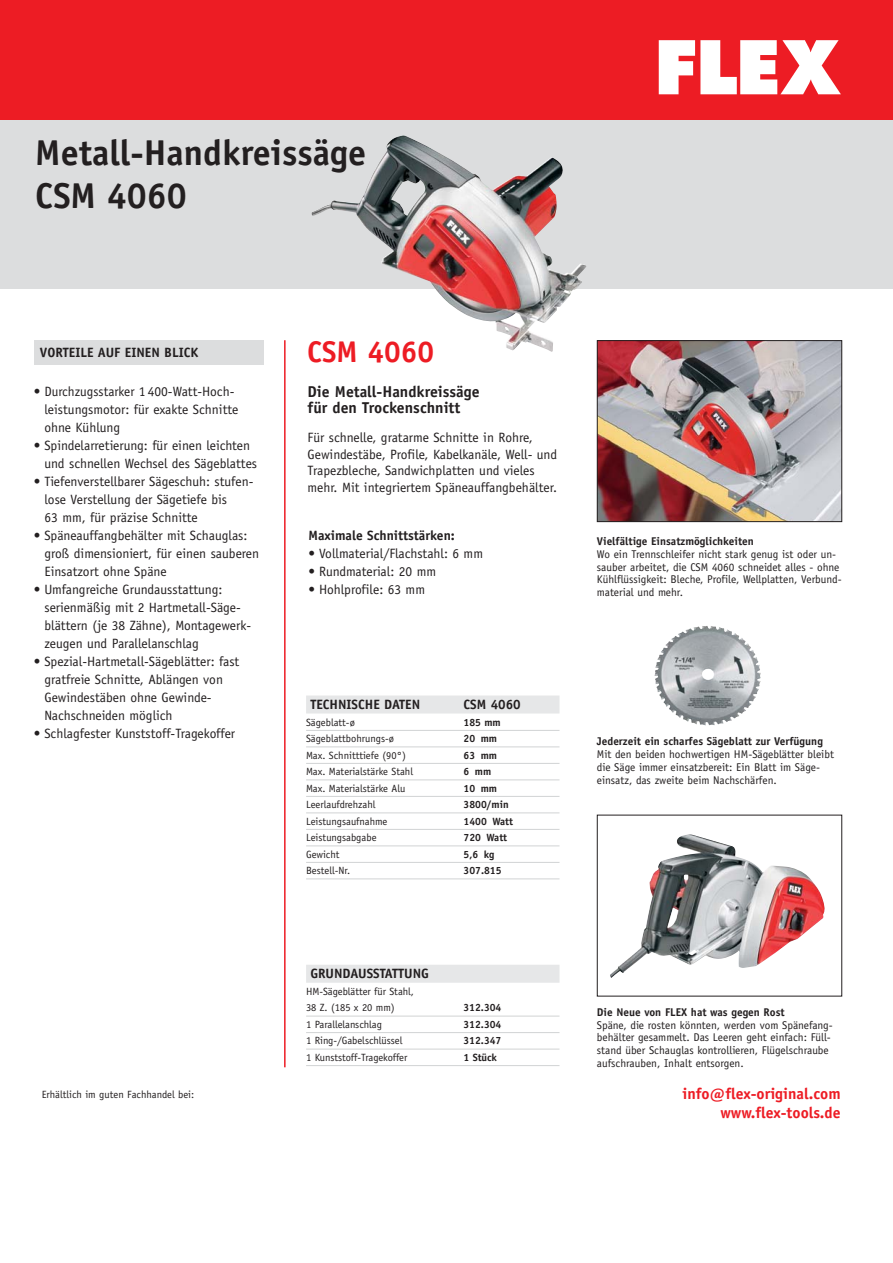
<style>
.page{position:relative;width:893px;height:1263px;background:#fff}
.page>*{position:absolute;margin:0;border:0;box-sizing:border-box;transform-origin:0 0}
.t1{font:700 36px/43.2px "Officina Sans";color:#231f20}
.t2{font:700 30px "Officina Sans";color:#ed1c24}
.t3{font:700 15.75px/16.5px "Officina Sans";color:#231f20}
.t4{font:700 15.75px/18.9px "Officina Sans";color:#ed1c24;text-align:right}
.t5{font:13.5px/18px "Officina Sans";color:#231f20}
.t6{font:700 13.5px "Officina Sans";color:#231f20}
.t7{font:11.25px/12.8px "Officina Sans";color:#231f20}
.t8{font:700 11.25px "Officina Sans";color:#231f20}
.t9{font:10.5px/16.5px "Officina Sans";color:#231f20}
.t10{font:700 10.5px "Officina Sans";color:#231f20}
</style>
<div class="page">
<div style="left:34px;top:340px;width:229px;height:25px;background:#dcddde"></div>
<div style="left:306px;top:696px;width:253px;height:18px;background:#e6e7e8"></div>
<hr style="left:306px;top:730px;width:253px;height:1px;background:#d1d3d4">
<hr style="left:306px;top:747px;width:253px;height:1px;background:#d1d3d4">
<hr style="left:306px;top:763px;width:253px;height:1px;background:#d1d3d4">
<hr style="left:306px;top:780px;width:253px;height:1px;background:#d1d3d4">
<hr style="left:306px;top:796px;width:253px;height:1px;background:#d1d3d4">
<hr style="left:306px;top:813px;width:253px;height:1px;background:#d1d3d4">
<hr style="left:306px;top:829px;width:253px;height:1px;background:#d1d3d4">
<hr style="left:306px;top:846px;width:253px;height:1px;background:#d1d3d4">
<hr style="left:306px;top:862px;width:253px;height:1px;background:#d1d3d4">
<hr style="left:306px;top:879px;width:253px;height:1px;background:#d1d3d4">
<hr style="left:284px;top:340px;width:1px;height:727px;background:#ed1c24">
<div style="left:0;top:117px;width:892px;height:172px;background:#dcddde"></div>
<div style="left:0;top:0;width:892px;height:119px;background:#ed1c24"></div>
<img style="left:658px;top:40px;width:180px;height:54px">
<img style="left:311px;top:135px;width:275px;height:217px">
<div style="left:306px;top:965px;width:253px;height:18px;background:#e6e7e8"></div>
<hr style="left:306px;top:1016px;width:253px;height:1px;background:#d1d3d4">
<hr style="left:306px;top:1032px;width:253px;height:1px;background:#d1d3d4">
<hr style="left:306px;top:1049px;width:253px;height:1px;background:#d1d3d4">
<hr style="left:306px;top:1065px;width:253px;height:1px;background:#d1d3d4">
<img style="left:599px;top:342px;width:241px;height:178px">
<div style="left:597px;top:340px;width:245px;height:182px;border:1px solid #231f20"></div>
<img style="left:610px;top:834px;width:215px;height:144px">
<img style="left:665px;top:626px;width:95px;height:70px">
<h1 class="t1" style="left:35px;top:134px;width:332px">Metall-Handkreissäge<br>CSM 4060</h1>
<p class="t6" style="left:40px;top:347px;width:160px">VORTEILE AUF EINEN BLICK</p>
<p class="t5" style="left:44px;top:384px;width:195px;text-indent:-11px">• Durchzugsstarker 1 400-Watt-Hoch&shy;leistungsmotor: für exakte Schnitte ohne Kühlung</p>
<p class="t5" style="left:44px;top:438px;width:214px;text-indent:-11px">• Spindelarretierung: für einen leichten und schnellen Wechsel des Sägeblattes</p>
<p class="t5" style="left:44px;top:474px;width:210px;text-indent:-11px">• Tiefenverstellbarer Sägeschuh: stufen&shy;lose Verstellung der Sägetiefe bis<br>63 mm, für präzise Schnitte</p>
<p class="t5" style="left:44px;top:528px;width:216px;text-indent:-11px">• Späneauffangbehälter mit Schauglas: groß dimensioniert, für einen sauberen<br>Einsatzort ohne Späne</p>
<p class="t5" style="left:44px;top:582px;width:208px;text-indent:-11px">• Umfangreiche Grundausstattung: serienmäßig mit 2 Hartmetall-Säge&shy;blättern (je 38 Zähne), Montagewerk&shy;zeugen und Parallelanschlag</p>
<p class="t5" style="left:44px;top:654px;width:196px;text-indent:-11px">• Spezial-Hartmetall-Sägeblätter: fast gratfreie Schnitte, Ablängen von<br>Gewindestäben ohne Gewinde-<br>Nachschneiden möglich</p>
<p class="t5" style="left:34px;top:726px;width:203px">• Schlagfester Kunststoff-Tragekoffer</p>
<h2 class="t2" style="left:307px;top:340px;width:129px">CSM 4060</h2>
<p class="t3" style="left:307px;top:384px;width:173px">Die Metall-Handkreissäge für den Trockenschnitt</p>
<p class="t5" style="left:307px;top:431px;width:251px;line-height:16.5px">Für schnelle, gratarme Schnitte in Rohre, Gewindestäbe, Profile, Kabelkanäle, Well- und Trapezbleche, Sandwichplatten und vieles mehr. Mit integriertem Späneauffangbehälter.</p>
<p class="t6" style="left:308px;top:530px;width:148px">Maximale Schnittstärken:</p>
<p class="t5" style="left:308px;top:546px;width:176px">• Vollmaterial/Flachstahl: 6 mm</p>
<p class="t5" style="left:308px;top:564px;width:129px">• Rundmaterial: 20 mm</p>
<p class="t5" style="left:308px;top:582px;width:118px">• Hohlprofile: 63 mm</p>
<p class="t8" style="left:597px;top:537px;width:158px">Vielfältige Einsatzmöglichkeiten</p>
<p class="t7" style="left:597px;top:549px;width:246px">Wo ein Trennschleifer nicht stark genug ist oder un&shy;sauber arbeitet, die CSM 4060 schneidet alles - ohne Kühlflüssigkeit: Bleche, Profile, Wellplatten, Verbund&shy;material und mehr.</p>
<p class="t6" style="left:310px;top:700px;width:111px">TECHNISCHE DATEN</p>
<p class="t6" style="left:463px;top:700px;width:59px">CSM 4060</p>
<p class="t9" style="left:306px;top:715px;width:50px">Sägeblatt-ø</p>
<p class="t10" style="left:463px;top:718px;width:39px">185 mm</p>
<p class="t9" style="left:306px;top:731px;width:89px">Sägeblattbohrungs-ø</p>
<p class="t10" style="left:463px;top:735px;width:35px">20 mm</p>
<p class="t9" style="left:306px;top:748px;width:101px">Max. Schnitttiefe (90°)</p>
<p class="t10" style="left:463px;top:751px;width:35px">63 mm</p>
<p class="t9" style="left:306px;top:764px;width:108px">Max. Materialstärke Stahl</p>
<p class="t10" style="left:463px;top:768px;width:29px">6 mm</p>
<p class="t9" style="left:306px;top:781px;width:101px">Max. Materialstärke Alu</p>
<p class="t10" style="left:463px;top:784px;width:35px">10 mm</p>
<p class="t9" style="left:306px;top:797px;width:71px">Leerlaufdrehzahl</p>
<p class="t10" style="left:463px;top:801px;width:47px">3800/min</p>
<p class="t9" style="left:306px;top:814px;width:83px">Leistungsaufnahme</p>
<p class="t10" style="left:463px;top:817px;width:51px">1400 Watt</p>
<p class="t9" style="left:306px;top:830px;width:72px">Leistungsabgabe</p>
<p class="t10" style="left:463px;top:834px;width:45px">720 Watt</p>
<p class="t9" style="left:306px;top:847px;width:35px">Gewicht</p>
<p class="t10" style="left:463px;top:850px;width:32px">5,6 kg</p>
<p class="t9" style="left:306px;top:863px;width:46px">Bestell-Nr.</p>
<p class="t10" style="left:463px;top:867px;width:40px">307.815</p>
<p class="t6" style="left:310px;top:969px;width:120px">GRUNDAUSSTATTUNG</p>
<p class="t9" style="left:306px;top:984px;width:109px">HM-Sägeblätter für Stahl,<br>38 Z. (185 x 20 mm)</p>
<p class="t10" style="left:463px;top:1004px;width:39px">312.304</p>
<p class="t9" style="left:306px;top:1017px;width:77px">1 Parallelanschlag</p>
<p class="t10" style="left:463px;top:1020px;width:39px">312.304</p>
<p class="t9" style="left:306px;top:1034px;width:98px">1 Ring-/Gabelschlüssel</p>
<p class="t10" style="left:463px;top:1037px;width:39px">312.347</p>
<p class="t9" style="left:306px;top:1050px;width:103px">1 Kunststoff-Tragekoffer</p>
<p class="t10" style="left:463px;top:1053px;width:35px">1 Stück</p>
<p class="t8" style="left:597px;top:737px;width:227px">Jederzeit ein scharfes Sägeblatt zur Verfügung</p>
<p class="t7" style="left:597px;top:749px;width:238px">Mit den beiden hochwertigen HM-Sägeblätter bleibt die Säge immer einsatzbereit: Ein Blatt im Säge&shy;einsatz, das zweite beim Nachschärfen.</p>
<p class="t8" style="left:597px;top:1008px;width:189px">Die Neue von FLEX hat was gegen Rost</p>
<p class="t7" style="left:597px;top:1019px;width:237px">Späne, die rosten könnten, werden vom Spänefang&shy;behälter gesammelt. Das Leeren geht einfach: Füll&shy;stand über Schauglas kontrollieren, Flügelschraube aufschrauben, Inhalt entsorgen.</p>
<p class="t9" style="left:42px;top:1087px;width:154px">Erhältlich im guten Fachhandel bei:</p>
<p class="t4" style="left:682px;top:1085px;width:160px">info@flex-original.com www.flex-tools.de</p>
</div>
